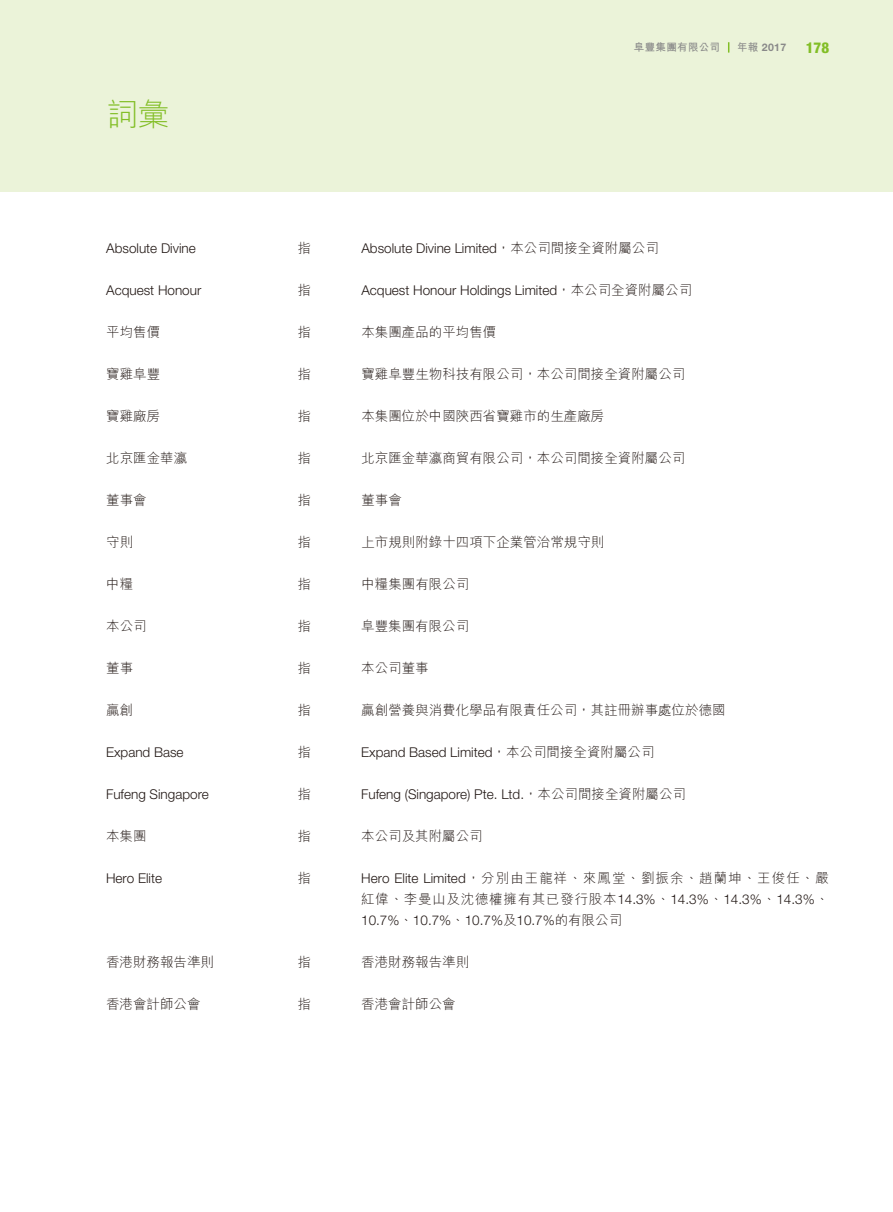
<style>
.page{position:relative;width:893px;height:1212px;background:#fff}
.page>*{position:absolute;margin:0;border:0;box-sizing:border-box;transform-origin:0 0}
.t1{font:300 31.5px "M Hei HK";color:#82be26}
.t2{font:800 condensed 15px "Helvetica Neue LT Std";color:#82be26}
.t3{font:300 13.5px "M Hei HK";color:#231916}
.t4{font:300 13.5px "Helvetica Neue LT Std";color:#231916}
.t5{font:300 13.5px "M Hei HK";letter-spacing:.055em;color:#231916}
.t6{font:300 13.5px "M Hei HK";letter-spacing:.075em;color:#231916}
.t7{font:700 10.5px "M Hei HK";letter-spacing:.03em;color:#898989}
.t8{font:700 10.5px "Helvetica Neue LT Std";color:#898989}
.s1{font-family:"M Hei HK"}
.s2{font-family:"Helvetica Neue LT Std"}
</style>
<div class="page">
<div style="left:0;top:0;width:893px;height:192px;background:#ebf3d9"></div>
<p class="t7" style="left:634px;top:40px;width:88px">阜豐集團有限公司</p>
<p class="t8" style="left:737px;top:41px;width:51px"><span class="s1">年報</span> 2017</p>
<p class="t2" style="left:806px;top:38px;width:25px">178</p>
<h1 class="t1" style="left:106px;top:99px;width:64px">詞彙</h1>
<p class="t4" style="left:106px;top:240px;width:91px">Absolute Divine</p>
<p class="t3" style="left:298px;top:241px;width:15px">指</p>
<p class="t4" style="left:361px;top:240px;width:299px">Absolute Divine Limited<span class="s1">，本公司間接全資附屬公司</span></p>
<p class="t4" style="left:106px;top:282px;width:97px">Acquest Honour</p>
<p class="t3" style="left:298px;top:283px;width:15px">指</p>
<p class="t4" style="left:361px;top:282px;width:332px">Acquest Honour Holdings Limited<span class="s1">，本公司全資附屬公司</span></p>
<p class="t3" style="left:106px;top:325px;width:55px">平均售價</p>
<p class="t3" style="left:298px;top:325px;width:15px">指</p>
<p class="t3" style="left:361px;top:325px;width:136px">本集團產品的平均售價</p>
<p class="t3" style="left:106px;top:367px;width:55px">寶雞阜豐</p>
<p class="t3" style="left:298px;top:367px;width:15px">指</p>
<p class="t3" style="left:361px;top:367px;width:325px">寶雞阜豐生物科技有限公司，本公司間接全資附屬公司</p>
<p class="t3" style="left:106px;top:409px;width:55px">寶雞廠房</p>
<p class="t3" style="left:298px;top:409px;width:15px">指</p>
<p class="t3" style="left:361px;top:409px;width:244px">本集團位於中國陝西省寶雞市的生產廠房</p>
<p class="t3" style="left:106px;top:451px;width:82px">北京匯金華瀛</p>
<p class="t3" style="left:298px;top:451px;width:15px">指</p>
<p class="t3" style="left:361px;top:451px;width:325px">北京匯金華瀛商貿有限公司，本公司間接全資附屬公司</p>
<p class="t3" style="left:106px;top:493px;width:42px">董事會</p>
<p class="t3" style="left:298px;top:493px;width:15px">指</p>
<p class="t3" style="left:361px;top:493px;width:42px">董事會</p>
<p class="t3" style="left:106px;top:535px;width:28px">守則</p>
<p class="t3" style="left:298px;top:535px;width:15px">指</p>
<p class="t3" style="left:361px;top:535px;width:244px">上市規則附錄十四項下企業管治常規守則</p>
<p class="t3" style="left:106px;top:577px;width:28px">中糧</p>
<p class="t3" style="left:298px;top:577px;width:15px">指</p>
<p class="t3" style="left:361px;top:577px;width:109px">中糧集團有限公司</p>
<p class="t3" style="left:106px;top:619px;width:42px">本公司</p>
<p class="t3" style="left:298px;top:619px;width:15px">指</p>
<p class="t3" style="left:361px;top:619px;width:109px">阜豐集團有限公司</p>
<p class="t3" style="left:106px;top:661px;width:28px">董事</p>
<p class="t3" style="left:297px;top:661px;width:15px">指</p>
<p class="t3" style="left:361px;top:661px;width:69px">本公司董事</p>
<p class="t3" style="left:106px;top:703px;width:28px">贏創</p>
<p class="t3" style="left:297px;top:703px;width:15px">指</p>
<p class="t3" style="left:361px;top:703px;width:366px">贏創營養與消費化學品有限責任公司，其註冊辦事處位於德國</p>
<p class="t4" style="left:106px;top:744px;width:79px">Expand Base</p>
<p class="t3" style="left:297px;top:745px;width:15px">指</p>
<p class="t4" style="left:361px;top:744px;width:295px">Expand Based Limited<span class="s1">，本公司間接全資附屬公司</span></p>
<p class="t4" style="left:106px;top:786px;width:104px">Fufeng Singapore</p>
<p class="t3" style="left:297px;top:787px;width:15px">指</p>
<p class="t4" style="left:361px;top:786px;width:326px">Fufeng (Singapore) Pte. Ltd.<span class="s1">，本公司間接全資附屬公司</span></p>
<p class="t3" style="left:106px;top:829px;width:42px">本集團</p>
<p class="t3" style="left:297px;top:829px;width:15px">指</p>
<p class="t3" style="left:361px;top:829px;width:123px">本公司及其附屬公司</p>
<p class="t4" style="left:106px;top:870px;width:58px">Hero Elite</p>
<p class="t3" style="left:297px;top:871px;width:15px">指</p>
<p class="t6" style="left:361px;top:871px;width:469px"><span class="s2">Hero Elite Limited</span>，分別由王龍祥、來鳳堂、劉振余、趙蘭坤、王俊任、嚴</p>
<p class="t3" style="left:106px;top:955px;width:109px">香港財務報告準則</p>
<p class="t3" style="left:297px;top:955px;width:15px">指</p>
<p class="t5" style="left:361px;top:892px;width:469px">紅偉、李曼山及沈德權擁有其已發行股本<span class="s2">14.3%</span>、<span class="s2">14.3%</span>、<span class="s2">14.3%</span>、<span class="s2">14.3%</span>、</p>
<p class="t4" style="left:361px;top:912px;width:263px">10.7%<span class="s1">、</span>10.7%<span class="s1">、</span>10.7%<span class="s1">及</span>10.7%<span class="s1">的有限公司</span></p>
<p class="t3" style="left:361px;top:955px;width:109px">香港財務報告準則</p>
<p class="t3" style="left:106px;top:997px;width:96px">香港會計師公會</p>
<p class="t3" style="left:297px;top:997px;width:15px">指</p>
<p class="t3" style="left:361px;top:997px;width:96px">香港會計師公會</p>
</div>
